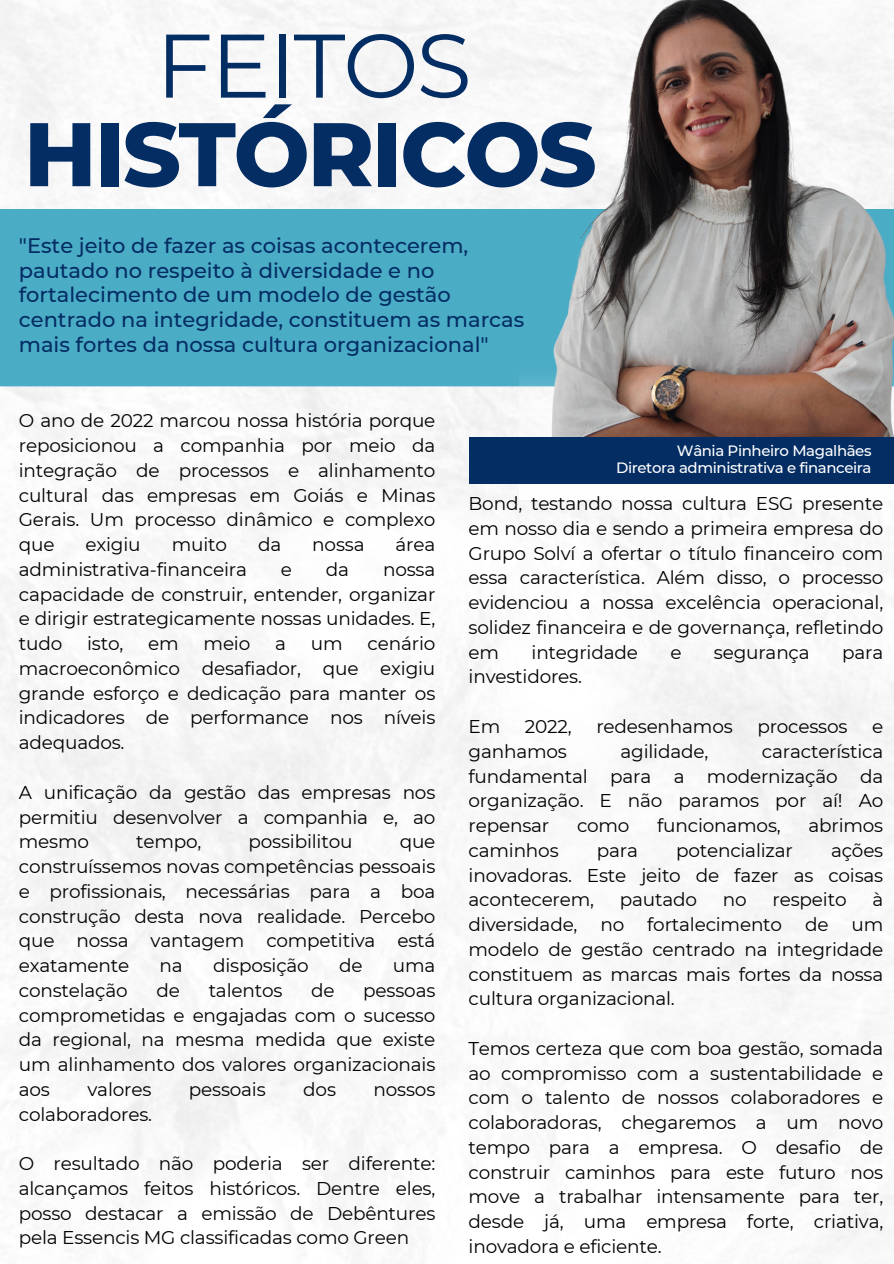
<style>
.page{position:relative;width:894px;height:1264px;background:#fff}
.page>*{position:absolute;margin:0;border:0;box-sizing:border-box;transform-origin:0 0}
.t1{font:800 90px "Montserrat";letter-spacing:-.025em;color:#042d64}
.t2{font:90px "Montserrat";letter-spacing:-.025em;color:#042d64}
.t3{font:500 21px/24.8px "Montserrat";color:#042d64}
.t4{font:18.45px/24.8px "Montserrat";letter-spacing:-.01em;color:#000;text-align:justify}
.t5{font:500 15px "Montserrat";letter-spacing:-.025em;color:#fff}
</style>
<div class="page">
<img style="left:0;top:0;width:893px;height:1263px">
<div style="left:0;top:209px;width:519px;height:177px;background:#4bacc6"></div>
<img style="left:519px;top:202px;width:374px;height:297px">
<img style="left:533px;top:0;width:360px;height:437px">
<div style="left:468px;top:437px;width:425px;height:46px;background:#042d64"></div>
<p class="t2" style="left:156px;top:10px;width:317px">FEITOS</p>
<h4 class="t1" style="left:24px;top:99px;width:574px">HISTÓRICOS</h4>
<h1 class="t3" style="left:19px;top:233px;width:507px">"Este jeito de fazer as coisas acontecerem, pautado no respeito à diversidade e no fortalecimento de um modelo de gestão centrado na integridade, constituem as marcas mais fortes da nossa cultura organizacional"</h1>
<h4 class="t4" style="left:19px;top:408px;width:418px">O ano de 2022 marcou nossa história porque reposicionou a companhia por meio da integração de processos e alinhamento cultural das empresas em Goiás e Minas Gerais. Um processo dinâmico e complexo que</h4>
<h4 class="t4" style="left:86px;top:532px;width:57px">exigiu</h4>
<h4 class="t4" style="left:172px;top:532px;width:57px">muito</h4>
<h4 class="t4" style="left:258px;top:532px;width:25px">da</h4>
<h4 class="t4" style="left:312px;top:532px;width:54px">nossa</h4>
<h4 class="t4" style="left:395px;top:532px;width:41px">área</h4>
<h4 class="t4" style="left:19px;top:557px;width:229px">administrativa-financeira</h4>
<h4 class="t4" style="left:281px;top:557px;width:13px">e</h4>
<h4 class="t4" style="left:326px;top:557px;width:25px">da</h4>
<h4 class="t4" style="left:19px;top:557px;width:418px;text-indent:364px">nossa capacidade de construir, entender, organizar e dirigir estrategicamente nossas unidades. E, tudo</h4>
<h4 class="t4" style="left:19px;top:631px;width:418px;text-indent:349px">cenário macroeconômico desafiador, que exigiu grande esforço e dedicação para manter os indicadores de performance nos níveis adequados.</h4>
<h4 class="t4" style="left:19px;top:779px;width:418px">A unificação da gestão das empresas nos permitiu desenvolver a companhia e, ao mesmo</h4>
<h4 class="t4" style="left:87px;top:631px;width:38px">isto,</h4>
<h4 class="t4" style="left:148px;top:631px;width:32px">em</h4>
<h4 class="t4" style="left:203px;top:631px;width:48px">meio</h4>
<h4 class="t4" style="left:275px;top:631px;width:12px">a</h4>
<h4 class="t4" style="left:311px;top:631px;width:33px">um</h4>
<h4 class="t4" style="left:136px;top:829px;width:67px">tempo,</h4>
<h4 class="t4" style="left:248px;top:829px;width:105px">possibilitou</h4>
<h4 class="t4" style="left:19px;top:829px;width:418px;text-indent:381px">que construíssemos novas competências pessoais e profissionais, necessárias para a boa construção desta nova realidade. Percebo que nossa vantagem competitiva está exatamente</h4>
<h4 class="t4" style="left:159px;top:953px;width:25px">na</h4>
<h4 class="t4" style="left:213px;top:953px;width:97px">disposição</h4>
<h4 class="t4" style="left:339px;top:953px;width:25px">de</h4>
<h4 class="t4" style="left:393px;top:953px;width:44px">uma</h4>
<h4 class="t4" style="left:19px;top:977px;width:110px">constelação</h4>
<h4 class="t4" style="left:156px;top:977px;width:25px">de</h4>
<h4 class="t4" style="left:208px;top:977px;width:75px">talentos</h4>
<h4 class="t4" style="left:311px;top:977px;width:25px">de</h4>
<h4 class="t4" style="left:19px;top:977px;width:418px;text-indent:344px">pessoas comprometidas e engajadas com o sucesso da regional, na mesma medida que existe um alinhamento dos valores organizacionais aos</h4>
<h4 class="t4" style="left:87px;top:1076px;width:65px">valores</h4>
<h4 class="t4" style="left:189px;top:1076px;width:78px">pessoais</h4>
<h4 class="t4" style="left:303px;top:1076px;width:34px">dos</h4>
<h4 class="t4" style="left:373px;top:1076px;width:63px">nossos</h4>
<h4 class="t4" style="left:19px;top:1101px;width:135px">colaboradores.</h4>
<p class="t4" style="left:19px;top:1151px;width:418px">O resultado não poderia ser diferente: alcançamos feitos históricos. Dentre eles, posso destacar a emissão de Debêntures pela Essencis MG classificadas como Green</p>
<h4 class="t5" style="left:676px;top:441px;width:196px">Wânia Pinheiro Magalhães</h4>
<h4 class="t5" style="left:616px;top:458px;width:257px">Diretora administrativa e financeira</h4>
<p class="t4" style="left:468px;top:491px;width:416px">Bond, testando nossa cultura ESG presente em nosso dia e sendo a primeira empresa do Grupo Solví a ofertar o título financeiro com essa característica. Além disso, o processo evidenciou a nossa excelência operacional, solidez financeira e de governança, refletindo em</p>
<p class="t4" style="left:531px;top:639px;width:108px">integridade</p>
<p class="t4" style="left:670px;top:639px;width:13px">e</p>
<p class="t4" style="left:713px;top:639px;width:97px">segurança</p>
<p class="t4" style="left:841px;top:639px;width:43px">para</p>
<p class="t4" style="left:468px;top:664px;width:115px">investidores.</p>
<h3 class="t4" style="left:468px;top:714px;width:33px">Em</h3>
<h3 class="t4" style="left:524px;top:714px;width:48px">2022,</h3>
<h3 class="t4" style="left:596px;top:714px;width:138px">redesenhamos</h3>
<h3 class="t4" style="left:757px;top:714px;width:92px">processos</h3>
<h3 class="t4" style="left:871px;top:714px;width:13px">e</h3>
<h3 class="t4" style="left:468px;top:738px;width:100px">ganhamos</h3>
<h3 class="t4" style="left:620px;top:738px;width:89px">agilidade,</h3>
<h3 class="t4" style="left:468px;top:738px;width:416px;text-indent:293px">característica fundamental para a modernização da organização. E não paramos por aí! Ao repensar</h3>
<h3 class="t4" style="left:577px;top:813px;width:54px">como</h3>
<h3 class="t4" style="left:657px;top:813px;width:125px">funcionamos,</h3>
<h3 class="t4" style="left:808px;top:813px;width:76px">abrimos</h3>
<h3 class="t4" style="left:468px;top:837px;width:92px">caminhos</h3>
<h3 class="t4" style="left:596px;top:837px;width:43px">para</h3>
<h3 class="t4" style="left:675px;top:837px;width:118px">potencializar</h3>
<h3 class="t4" style="left:468px;top:837px;width:416px;text-indent:362px">ações inovadoras. Este jeito de fazer as coisas acontecerem,</h3>
<h3 class="t4" style="left:619px;top:887px;width:79px">pautado</h3>
<h3 class="t4" style="left:722px;top:887px;width:25px">no</h3>
<h3 class="t4" style="left:772px;top:887px;width:75px">respeito</h3>
<h3 class="t4" style="left:468px;top:887px;width:416px;text-indent:404px">à diversidade, no fortalecimento de um modelo de gestão centrado na integridade constituem as marcas mais fortes da nossa cultura organizacional.</h3>
<h4 class="t4" style="left:468px;top:1035px;width:416px">Temos certeza que com boa gestão, somada ao compromisso com a sustentabilidade e com o talento de nossos colaboradores e colaboradoras, chegaremos a um novo tempo para a empresa. O desafio de construir caminhos para este futuro nos move a trabalhar intensamente para ter, desde já, uma empresa forte, criativa, inovadora e eficiente.</h4>
</div>
